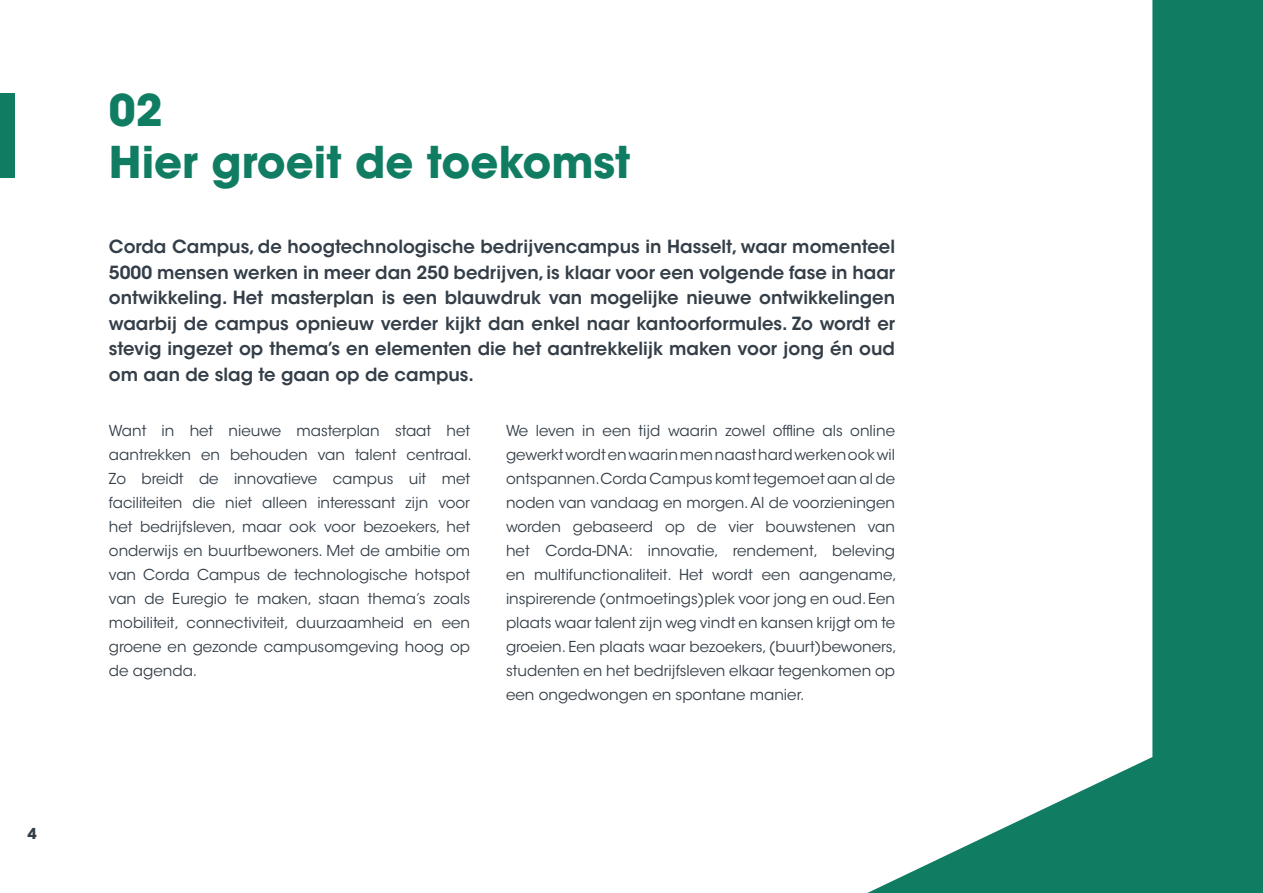
<style>
.page{position:relative;width:1263px;height:893px;background:#fff}
.page>*{position:absolute;margin:0;border:0;box-sizing:border-box;transform-origin:0 0}
.t1{font:700 43.5px/52.2px "ITC Avant Garde Std";color:#107d63}
.t2{font:600 18px/25.5px "ITC Avant Garde Std";color:#343e48;text-align:justify}
.t3{font:15px/24px "ITC Avant Garde Std";color:#343e48;text-align:justify}
.t4{font:700 15px "ITC Avant Garde Std";color:#343e48}
</style>
<div class="page">
<div style="left:0;top:94px;width:15px;height:84px;background:#107d63"></div>
<svg style="left:867px;top:0;width:396px;height:893px"></svg>
<p class="t4" style="left:27px;top:824px;width:11px">4</p>
<h1 class="t1" style="left:109px;top:83px;width:523px">02<br>Hier groeit de toekomst</h1>
<p class="t2" style="left:109px;top:234px;width:788px">Corda Campus, de hoogtechnologische bedrijvencampus in Hasselt, waar momenteel 5000 mensen werken in meer dan 250 bedrijven, is klaar voor een volgende fase in haar ontwikkeling. Het masterplan is een blauwdruk van mogelijke nieuwe ontwikkelingen waarbij de campus opnieuw verder kijkt dan enkel naar kantoorformules. Zo wordt er stevig ingezet op thema’s en elementen die het aantrekkelijk maken voor jong én oud om aan de slag te gaan op de campus.</p>
<p class="t3" style="left:109px;top:419px;width:364px">Want in het nieuwe masterplan staat het aantrekken en behouden van talent centraal.<br>Zo breidt de innovatieve campus uit met faciliteiten die niet alleen interessant zijn voor het bedrijfsleven, maar ook voor bezoekers, het onderwijs en buurtbewoners. Met de ambitie om van Corda Campus de technologische hotspot van de Euregio te maken, staan thema’s zoals mobiliteit, connectiviteit, duurzaamheid en een groene en gezonde campusomgeving hoog op de agenda.</p>
<p class="t3" style="left:506px;top:419px;width:392px;text-align:left">We leven in een tijd waarin zowel offline als online gewerkt wordt en waarin men naast hard werken ook wil ontspannen.Corda Campus komt tegemoet aan al de noden van vandaag en morgen. Al de voorzieningen worden gebaseerd op de vier bouwstenen van het Corda-DNA: innovatie, rendement, beleving en multifunctionaliteit. Het wordt een aangename, inspirerende (ontmoetings)plek voor jong en oud. Een plaats waar talent zijn weg vindt en kansen krijgt om te groeien. Een plaats waar bezoekers, (buurt)bewoners, studenten en het bedrijfsleven elkaar tegenkomen op een ongedwongen en spontane manier.</p>
</div>
